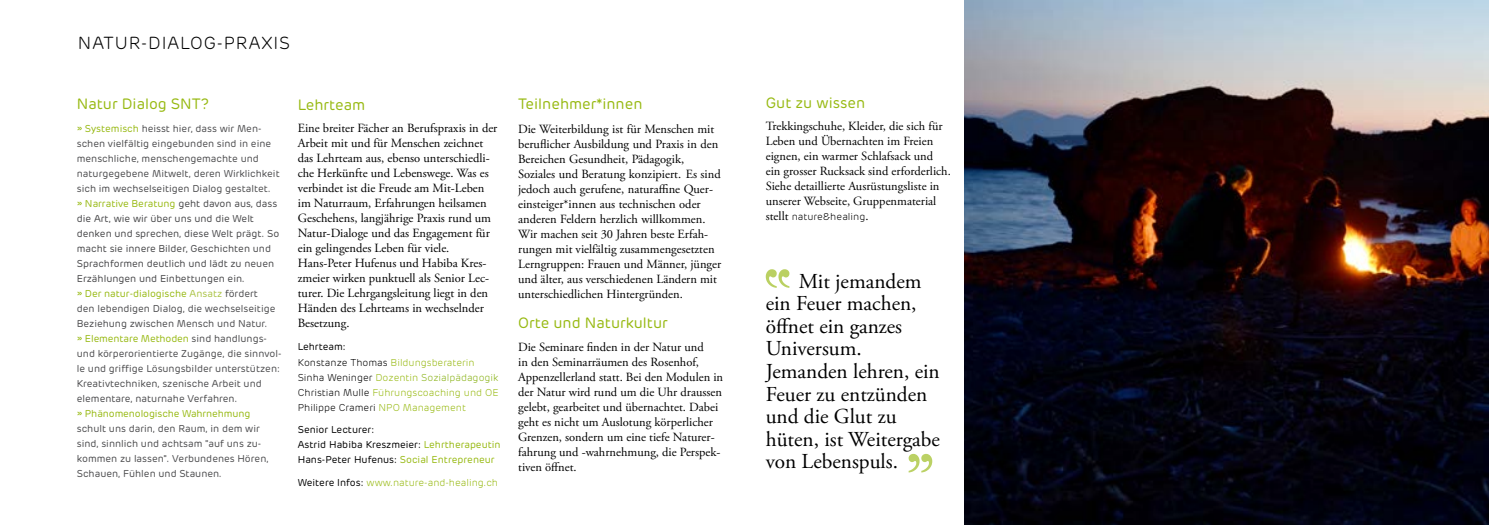
<style>
.page{position:relative;width:1489px;height:525px;background:#fff}
.page>*{position:absolute;margin:0;border:0;box-sizing:border-box;transform-origin:0 0}
.t1{font:21.25px/22.5px "Adobe Garamond Pro";color:#000}
.t2{font:300 17.5px "Rubrik";letter-spacing:.05em;color:#000}
.t3{font:15px "Rubrik";color:#97b911}
.t4{font:12.5px/15px "Adobe Garamond Pro";color:#000}
.t5{font:10px/15px "Rubrik";color:#4b4b4d}
.t6{font:300 10px/15px "Rubrik";color:#000;text-align:justify}
.t7{font:10px/15px "Rubrik";color:#000}
.t8{font:300 10px/15.9px "Rubrik";color:#97b911}
.t9{font:10px "Rubrik";letter-spacing:-.01em;color:#97b911}
.s1{color:#97b911}
.s2{color:#464648}
.s3{color:#aac344}
.s4{font-weight:400;color:#000}
.s5{color:#000}
.s6{color:#8ab319}
.s7{font-family:"Adobe Garamond Pro";font-weight:400;font-size:12.5px}
</style>
<div class="page">
<img style="left:964px;top:1px;width:524px;height:523px">
<svg style="left:765px;top:269px;width:24px;height:19px"></svg>
<svg style="left:908px;top:453px;width:24px;height:19px"></svg>
<h2 class="t2" style="left:78px;top:31px;width:213px">NATUR-DIALOG-PRAXIS</h2>
<p class="t3" style="left:77px;top:94px;width:134px">Natur Dialog SNT?</p>
<p class="t5" style="left:77px;top:121px;width:206px"><span class="s1">» Systemisch</span> heisst hier, dass wir Men&shy;schen vielfältig eingebunden sind in eine menschliche, menschengemachte und naturgegebene Mitwelt, deren Wirklichkeit sich im wechselseitigen Dialog gestaltet.<br><span class="s1">» Narrative Beratung</span> <span class="s2">geht davon aus, dass die Art, wie wir über uns und die Welt denken und sprechen, diese Welt prägt. So macht sie innere Bilder, Geschichten und Sprachformen deutlich und lädt zu neuen Erzählungen und Einbettungen ein.<br></span><span class="s1">» Der natur-dialogische</span> <span class="s3">Ansatz</span> fördert<br>den lebendigen Dialog, die wechselseitige Beziehung zwischen Mensch und Natur.<br><span class="s1">» Elementare Methoden</span> sind handlungs&shy;und körperorientierte Zugänge, die sinnvol&shy;le und griffige Lösungsbilder unterstützen:<br>Kreativtechniken, szenische Arbeit und elementare, naturnahe Verfahren.</p>
<p class="t9" style="left:77px;top:407px;width:175px">» Phänomenologische Wahrnehmung</p>
<p class="t5" style="left:77px;top:421px;width:193px">schult uns darin, den Raum, in dem wir sind, sinnlich und achtsam "auf uns zu&shy;kommen zu lassen". Verbundenes Hören, Schauen, Fühlen und Staunen.</p>
<p class="t3" style="left:298px;top:95px;width:69px">Lehrteam</p>
<p class="t4" style="left:298px;top:121px;width:201px">Eine breiter Fächer an Berufspraxis in der Arbeit mit und für Menschen zeichnet das Lehrteam aus, ebenso unterschiedli&shy;che Herkünfte und Lebenswege. Was es verbindet ist die Freude am Mit-Leben im Naturraum, Erfahrungen heilsamen Geschehens, langjährige Praxis rund um Natur-Dialoge und das Engagement für ein gelingendes Leben für viele.<br>Hans-Peter Hufenus und Habiba Kres&shy;zmeier wirken punktuell als Senior Lec&shy;turer. Die Lehrgangsleitung liegt in den Händen des Lehrteams in wechselnder Besetzung.</p>
<p class="t8" style="left:298px;top:338px;width:178px"><span class="s4">Lehrteam:<br></span><span class="s5">Konstanze Thomas</span> Bildungsberaterin</p>
<p class="t6" style="left:298px;top:369px;width:202px">Sinha Weninger <span class="s1">Dozentin</span> <span class="s6">Sozialpädagogik </span>Christian Mulle <span class="s1">Führungscoaching und OE </span>Philippe Crameri <span class="s1">NPO Management</span></p>
<p class="t7" style="left:298px;top:422px;width:204px">Senior Lecturer:<br>Astrid Habiba Kreszmeier: <span class="s1">Lehrtherapeutin<br></span>Hans-Peter Hufenus: <span class="s1">Social Entrepreneur</span></p>
<p class="t8" style="left:298px;top:474px;width:202px"><span class="s4">Weitere Infos:</span> www.nature-and-healing.ch</p>
<p class="t3" style="left:518px;top:94px;width:126px">Teilnehmer*innen</p>
<p class="t4" style="left:518px;top:122px;width:205px">Die Weiterbildung ist für Menschen mit beruflicher Ausbildung und Praxis in den Bereichen Gesundheit, Pädagogik, Soziales und Beratung konzipiert. Es sind jedoch auch gerufene, naturaffine Quer&shy;einsteiger*innen aus technischen oder anderen Feldern herzlich willkommen.<br>Wir machen seit 30 Jahren beste Erfah&shy;rungen mit vielfältig zusammengesetzten Lerngruppen: Frauen und Männer, jünger und älter, aus verschiedenen Ländern mit unterschiedlichen Hintergründen.</p>
<p class="t3" style="left:518px;top:313px;width:151px">Orte und Naturkultur</p>
<p class="t4" style="left:518px;top:339px;width:206px">Die Seminare finden in der Natur und<br>in den Seminarräumen des Rosenhof, Appenzellerland statt. Bei den Modulen in der Natur wird rund um die Uhr draussen gelebt, gearbeitet und übernachtet. Dabei geht es nicht um Auslotung körperlicher Grenzen, sondern um eine tiefe Naturer&shy;fahrung und -wahrnehmung, die Perspek&shy;tiven öffnet.</p>
<p class="t3" style="left:765px;top:93px;width:101px">Gut zu wissen</p>
<p class="t4" style="left:765px;top:119px;width:186px">Trekkingschuhe, Kleider, die sich für Leben und Übernachten im Freien eignen, ein warmer Schlafsack und ein grosser Rucksack sind erforderlich.<br>Siehe detaillierte Ausrüstungsliste in unserer Webseite, Gruppenmaterial</p>
<p class="t6" style="left:765px;top:209px;width:104px"><span class="s7">stellt</span> nature&amp;healing<span class="s7">.</span></p>
<h1 class="t1" style="left:765px;top:270px;width:176px;text-indent:33px">Mit jemandem ein Feuer machen, öffnet ein ganzes<br>Universum.<br>Jemanden lehren, ein<br>Feuer zu entzünden und die Glut zu hüten, ist Weitergabe von Lebenspuls.</h1>
</div>
